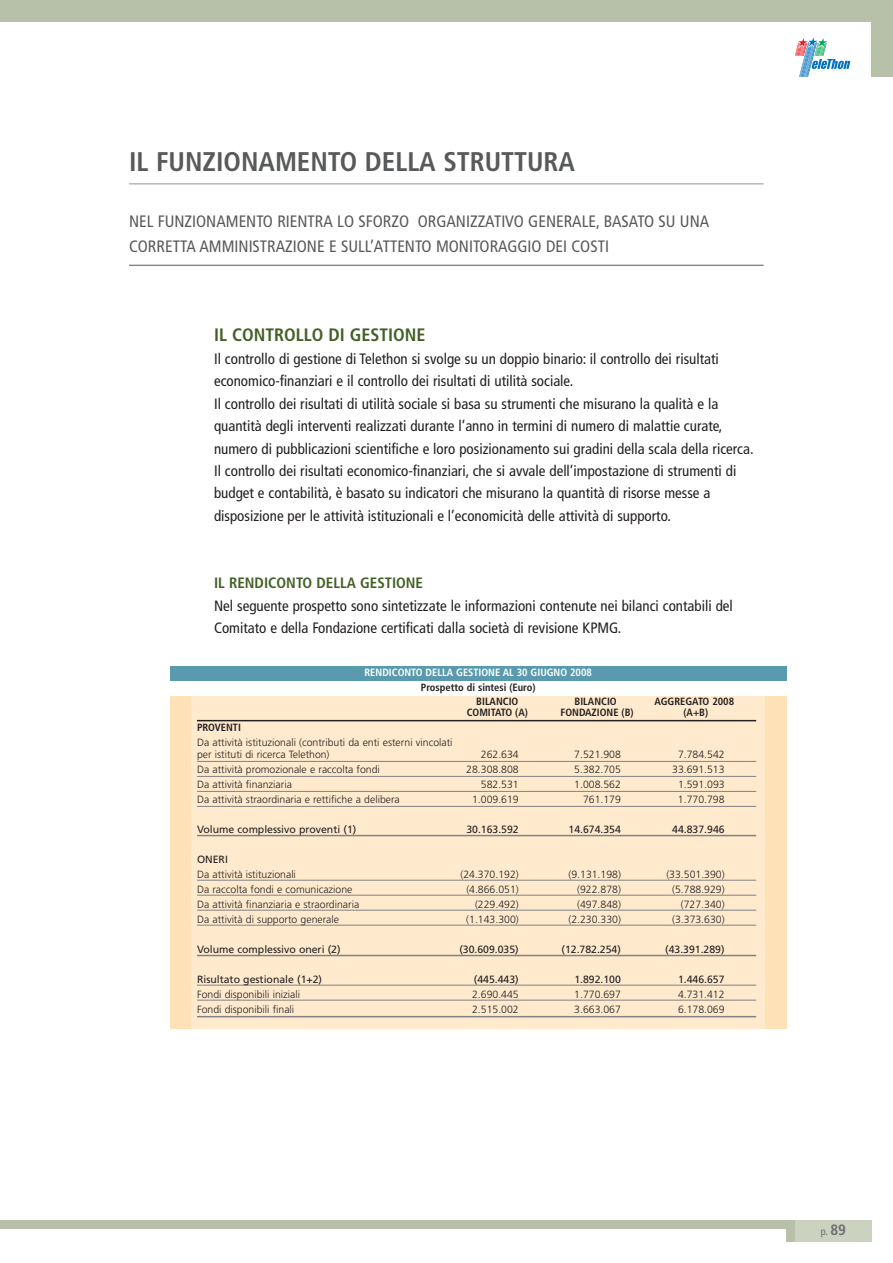
<style>
.page{position:relative;width:893px;height:1263px;background:#fff}
.page>*{position:absolute;margin:0;border:0;box-sizing:border-box;transform-origin:0 0}
.t1{font:700 condensed 27px "Frutiger";color:#58595b}
.t2{font:700 condensed 18px "Frutiger";color:#436026}
.t3{font:condensed 16.5px/25.5px "Frutiger";color:#58595b}
.t4{font:condensed 15px/22.5px "Frutiger";color:#231f20}
.t5{font:700 condensed 15px "Frutiger";color:#436026}
.t6{font:300 10.5px/12px "Frutiger";color:#231f20}
.t7{font:10.5px "Frutiger";color:#231f20}
.t8{font:700 condensed 10.5px/13.6px "Frutiger";color:#231f20}
.t9{font:700 condensed 10.5px "Frutiger";color:#fff}
.t10{font:condensed 10.5px "Frutiger";color:#6d6e70}
.s1{font-weight:700;font-size:15px}
</style>
<div class="page">
<div style="left:795px;top:1220px;width:76px;height:21px;background:#cbd2c0"></div>
<div style="left:0;top:0;width:881px;height:21px;background:#b7c0a8"></div>
<hr style="left:129px;top:265px;width:635px;height:1px;background:#58595b">
<hr style="left:129px;top:183px;width:635px;height:1px;background:#939598">
<div style="left:0;top:1220px;width:791px;height:9px;background:#b7c0a8"></div>
<div style="left:871px;top:0;width:21px;height:77px;background:#b7c0a8"></div>
<div style="left:786px;top:1220px;width:9px;height:21px;background:#b7c0a8"></div>
<svg style="left:795px;top:38px;width:55px;height:39px"></svg>
<div style="left:170px;top:668px;width:616px;height:361px;background:#ffe1b7"></div>
<div style="left:191px;top:668px;width:574px;height:361px;background:#ffeacd"></div>
<div style="left:170px;top:666px;width:616px;height:15px;background:#5a9aaf"></div>
<div style="left:170px;top:681px;width:616px;height:15px;background:#fff"></div>
<hr style="left:197px;top:720px;width:559px;height:1px;background:#231f20">
<hr style="left:197px;top:761px;width:559px;height:1px;background:#808285">
<hr style="left:197px;top:776px;width:559px;height:1px;background:#808285">
<hr style="left:197px;top:791px;width:559px;height:1px;background:#808285">
<hr style="left:197px;top:806px;width:559px;height:1px;background:#808285">
<hr style="left:197px;top:835px;width:559px;height:1px;background:#808285">
<hr style="left:197px;top:880px;width:559px;height:1px;background:#808285">
<hr style="left:197px;top:895px;width:559px;height:1px;background:#808285">
<hr style="left:197px;top:910px;width:559px;height:1px;background:#808285">
<hr style="left:197px;top:925px;width:559px;height:1px;background:#808285">
<hr style="left:197px;top:955px;width:559px;height:1px;background:#808285">
<hr style="left:197px;top:985px;width:559px;height:1px;background:#808285">
<hr style="left:197px;top:1000px;width:559px;height:1px;background:#808285">
<hr style="left:197px;top:1016px;width:559px;height:1px;background:#808285">
<h1 class="t1" style="left:129px;top:150px;width:447px">IL FUNZIONAMENTO DELLA STRUTTURA</h1>
<p class="t3" style="left:129px;top:209px;width:582px">NEL FUNZIONAMENTO RIENTRA LO SFORZO ORGANIZZATIVO GENERALE, BASATO SU UNA<br>CORRETTA AMMINISTRAZIONE E SULL’ATTENTO MONITORAGGIO DEI COSTI</p>
<p class="t2" style="left:214px;top:328px;width:213px">IL CONTROLLO DI GESTIONE</p>
<p class="t4" style="left:214px;top:348px;width:541px">Il controllo di gestione di Telethon si svolge su un doppio binario: il controllo dei risultati economico-finanziari e il controllo dei risultati di utilità sociale.<br>Il controllo dei risultati di utilità sociale si basa su strumenti che misurano la qualità e la quantità degli interventi realizzati durante l’anno in termini di numero di malattie curate, numero di pubblicazioni scientifiche e loro posizionamento sui gradini della scala della ricerca.<br>Il controllo dei risultati economico-finanziari, che si avvale dell’impostazione di strumenti di budget e contabilità, è basato su indicatori che misurano la quantità di risorse messe a disposizione per le attività istituzionali e l’economicità delle attività di supporto.</p>
<p class="t5" style="left:214px;top:577px;width:211px">IL RENDICONTO DELLA GESTIONE</p>
<p class="t4" style="left:214px;top:596px;width:520px">Nel seguente prospetto sono sintetizzate le informazioni contenute nei bilanci contabili del<br>Comitato e della Fondazione certificati dalla società di revisione KPMG.</p>
<p class="t9" style="left:364px;top:669px;width:229px">RENDICONTO DELLA GESTIONE AL 30 GIUGNO 2008</p>
<p class="t8" style="left:476px;top:682px;width:61px;text-indent:-55px">Prospetto di sintesi (Euro)<br>BILANCIO</p>
<p class="t8" style="left:574px;top:696px;width:44px">BILANCIO</p>
<p class="t8" style="left:655px;top:696px;width:81px">AGGREGATO 2008</p>
<p class="t8" style="left:197px;top:721px;width:45px">PROVENTI</p>
<p class="t6" style="left:197px;top:737px;width:257px">Da attività istituzionali (contributi da enti esterni vincolati per istituti di ricerca Telethon)</p>
<p class="t8" style="left:467px;top:706px;width:63px">COMITATO (A)</p>
<p class="t8" style="left:560px;top:706px;width:75px">FONDAZIONE (B)</p>
<p class="t8" style="left:683px;top:706px;width:26px">(A+B)</p>
<p class="t6" style="left:481px;top:749px;width:39px">262.634</p>
<p class="t6" style="left:574px;top:749px;width:48px">7.521.908</p>
<p class="t6" style="left:678px;top:749px;width:48px">7.784.542</p>
<p class="t6" style="left:197px;top:764px;width:184px">Da attività promozionale e raccolta fondi</p>
<p class="t6" style="left:466px;top:764px;width:54px">28.308.808</p>
<p class="t6" style="left:574px;top:764px;width:48px">5.382.705</p>
<p class="t6" style="left:672px;top:764px;width:54px">33.691.513</p>
<p class="t6" style="left:197px;top:779px;width:96px">Da attività finanziaria</p>
<p class="t6" style="left:481px;top:779px;width:39px">582.531</p>
<p class="t6" style="left:574px;top:779px;width:48px">1.008.562</p>
<p class="t6" style="left:678px;top:779px;width:48px">1.591.093</p>
<p class="t6" style="left:197px;top:794px;width:204px">Da attività straordinaria e rettifiche a delibera</p>
<p class="t6" style="left:472px;top:794px;width:48px">1.009.619</p>
<p class="t6" style="left:583px;top:794px;width:39px">761.179</p>
<p class="t6" style="left:678px;top:794px;width:48px">1.770.798</p>
<p class="t7" style="left:197px;top:825px;width:161px">Volume complessivo proventi (1)</p>
<p class="t7" style="left:466px;top:825px;width:54px">30.163.592</p>
<p class="t7" style="left:568px;top:825px;width:54px">14.674.354</p>
<p class="t7" style="left:672px;top:825px;width:54px">44.837.946</p>
<p class="t7" style="left:197px;top:855px;width:32px">ONERI</p>
<p class="t6" style="left:197px;top:869px;width:100px">Da attività istituzionali</p>
<p class="t6" style="left:460px;top:869px;width:60px">(24.370.192)</p>
<p class="t6" style="left:568px;top:869px;width:54px">(9.131.198)</p>
<p class="t6" style="left:666px;top:869px;width:60px">(33.501.390)</p>
<p class="t6" style="left:197px;top:884px;width:157px">Da raccolta fondi e comunicazione</p>
<p class="t6" style="left:466px;top:884px;width:54px">(4.866.051)</p>
<p class="t6" style="left:577px;top:884px;width:45px">(922.878)</p>
<p class="t6" style="left:672px;top:884px;width:54px">(5.788.929)</p>
<p class="t6" style="left:197px;top:899px;width:164px">Da attività finanziaria e straordinaria</p>
<p class="t6" style="left:475px;top:899px;width:45px">(229.492)</p>
<p class="t6" style="left:577px;top:899px;width:45px">(497.848)</p>
<p class="t6" style="left:681px;top:899px;width:45px">(727.340)</p>
<p class="t6" style="left:197px;top:914px;width:144px">Da attività di supporto generale</p>
<p class="t6" style="left:466px;top:914px;width:54px">(1.143.300)</p>
<p class="t6" style="left:568px;top:914px;width:54px">(2.230.330)</p>
<p class="t6" style="left:672px;top:914px;width:54px">(3.373.630)</p>
<p class="t7" style="left:197px;top:945px;width:145px">Volume complessivo oneri (2)</p>
<p class="t7" style="left:459px;top:945px;width:61px">(30.609.035)</p>
<p class="t7" style="left:561px;top:945px;width:61px">(12.782.254)</p>
<p class="t7" style="left:665px;top:945px;width:61px">(43.391.289)</p>
<p class="t7" style="left:197px;top:975px;width:127px">Risultato gestionale (1+2)</p>
<p class="t7" style="left:474px;top:975px;width:46px">(445.443)</p>
<p class="t7" style="left:574px;top:975px;width:48px">1.892.100</p>
<p class="t7" style="left:678px;top:975px;width:48px">1.446.657</p>
<p class="t6" style="left:197px;top:989px;width:105px">Fondi disponibili iniziali</p>
<p class="t6" style="left:472px;top:989px;width:48px">2.690.445</p>
<p class="t6" style="left:574px;top:989px;width:48px">1.770.697</p>
<p class="t6" style="left:678px;top:989px;width:48px">4.731.412</p>
<p class="t6" style="left:197px;top:1004px;width:99px">Fondi disponibili finali</p>
<p class="t6" style="left:472px;top:1004px;width:48px">2.515.002</p>
<p class="t6" style="left:574px;top:1004px;width:48px">3.663.067</p>
<p class="t6" style="left:678px;top:1004px;width:48px">6.178.069</p>
<p class="t10" style="left:821px;top:1227px;width:27px">p. <span class="s1">89</span></p>
</div>
